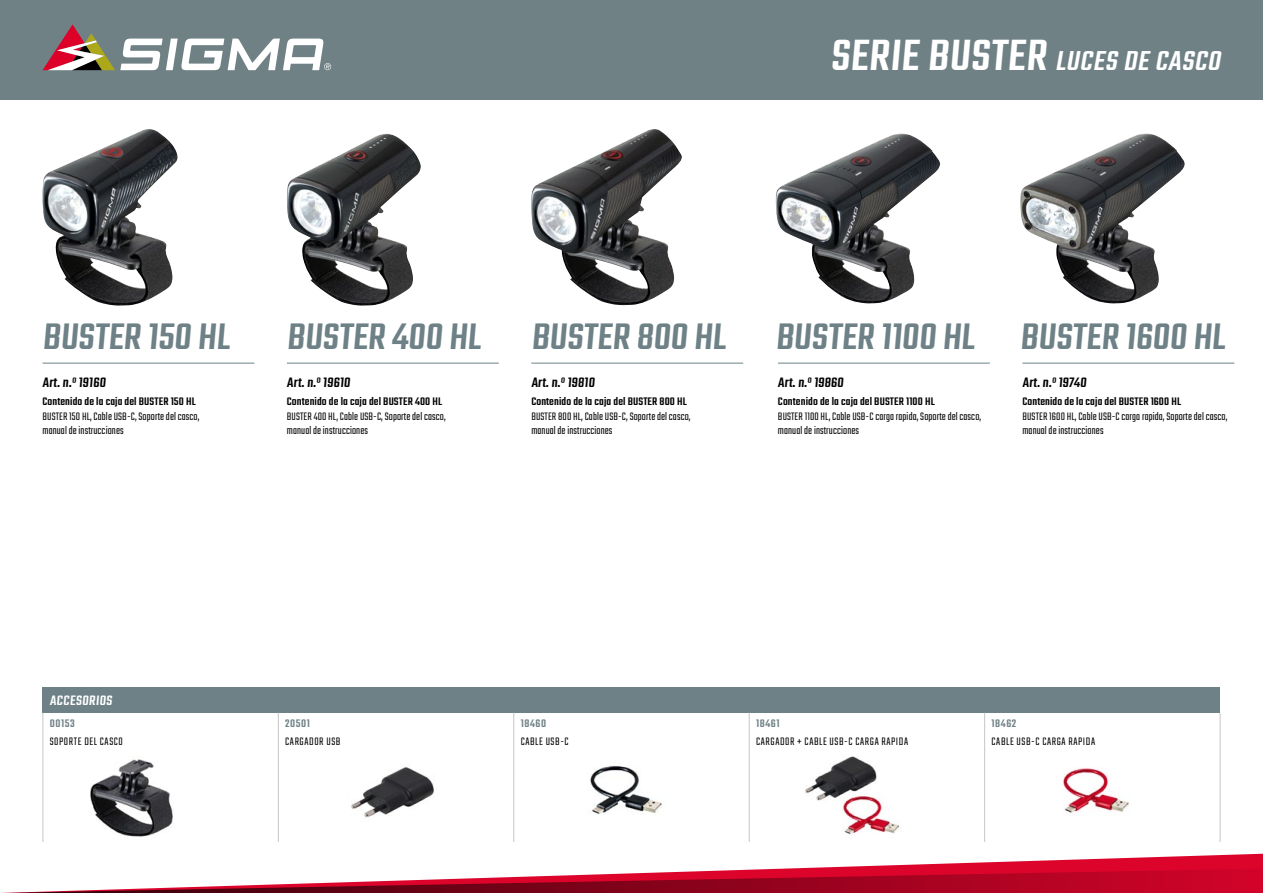
<style>
.page{position:relative;width:1263px;height:893px;background:#fff}
.page>*{position:absolute;margin:0;border:0;box-sizing:border-box;transform-origin:0 0}
.t1{font:500 40.5px "Teko";color:#6d8186}
.t2{font:italic 500 30px "Teko";color:#fff}
.t3{font:500 15px "Teko";color:#000}
._01_Produktname{font:500 15px "Teko";color:#fff}
._03_Zubehörname{font:300 12px/14.4px "Teko";letter-spacing:.01em;color:#000}
.t4{font:500 12px "Teko";letter-spacing:.01em;color:#000}
._03_Zubehörname-2{font:300 12px "Teko";letter-spacing:.05em;color:#000}
._02_Artikelnummer{font:500 12px "Teko";letter-spacing:.05em;color:#708186}
.s1{font-style:normal;font-size:48px}
</style>
<div class="page">
<svg style="left:42px;top:837px;width:1221px;height:21px"></svg>
<svg style="left:1px;top:858px;width:1262px;height:35px"></svg>
<div style="left:0;top:0;width:1263px;height:99px;background:#708186"></div>
<img style="left:531px;top:129px;width:151px;height:176px">
<img style="left:776px;top:134px;width:164px;height:170px">
<img style="left:1020px;top:134px;width:165px;height:170px">
<img style="left:43px;top:129px;width:134px;height:177px">
<img style="left:287px;top:134px;width:134px;height:172px">
<svg style="left:43px;top:24px;width:288px;height:46px"></svg>
<div style="left:43px;top:687px;width:1177px;height:26px;background:#6d8186"></div>
<svg style="left:43px;top:713px;width:1px;height:21px"></svg>
<svg style="left:278px;top:713px;width:1px;height:21px"></svg>
<svg style="left:513px;top:713px;width:1px;height:21px"></svg>
<svg style="left:749px;top:713px;width:1px;height:21px"></svg>
<svg style="left:984px;top:713px;width:1px;height:21px"></svg>
<svg style="left:1220px;top:713px;width:1px;height:21px"></svg>
<hr style="left:43px;top:734px;width:1px;height:34px;background:#c5c6c6">
<hr style="left:278px;top:734px;width:1px;height:34px;background:#c5c6c6">
<hr style="left:513px;top:734px;width:1px;height:34px;background:#c5c6c6">
<hr style="left:749px;top:734px;width:1px;height:34px;background:#c5c6c6">
<hr style="left:984px;top:734px;width:1px;height:34px;background:#c5c6c6">
<hr style="left:1220px;top:734px;width:1px;height:34px;background:#c5c6c6">
<hr style="left:43px;top:768px;width:1px;height:74px;background:#c5c6c6">
<hr style="left:278px;top:768px;width:1px;height:74px;background:#c5c6c6">
<hr style="left:513px;top:768px;width:1px;height:74px;background:#c5c6c6">
<hr style="left:749px;top:768px;width:1px;height:74px;background:#c5c6c6">
<hr style="left:984px;top:768px;width:1px;height:74px;background:#c5c6c6">
<hr style="left:1220px;top:768px;width:1px;height:74px;background:#c5c6c6">
<img style="left:84px;top:759px;width:94px;height:85px">
<img style="left:346px;top:767px;width:94px;height:72px">
<img style="left:781px;top:756px;width:141px;height:86px">
<img style="left:590px;top:765px;width:72px;height:49px">
<img style="left:1063px;top:768px;width:66px;height:45px">
<hr style="left:43px;top:363px;width:211px;height:1px;background:#6d8186">
<hr style="left:287px;top:363px;width:212px;height:1px;background:#6d8186">
<hr style="left:531px;top:363px;width:212px;height:1px;background:#6d8186">
<hr style="left:778px;top:363px;width:212px;height:1px;background:#6d8186">
<hr style="left:1022px;top:363px;width:212px;height:1px;background:#6d8186">
<p class="t2" style="left:830px;top:44px;width:398px"><span class="s1">SERIE BUSTER</span> LUCES DE CASCO</p>
<p class="t1" style="left:43px;top:313px;width:193px">BUSTER 150 HL</p>
<p class="t3" style="left:43px;top:374px;width:66px">Art. n.º 19160</p>
<p class="t4" style="left:43px;top:394px;width:155px">Contenido de la caja del BUSTER 150 HL</p>
<p class="_03_Zubehörname" style="left:43px;top:410px;width:158px">BUSTER 150 HL, Cable USB-C, Soporte del casco, manual de instrucciones</p>
<p class="t1" style="left:287px;top:313px;width:200px">BUSTER 400 HL</p>
<p class="t1" style="left:531px;top:313px;width:201px">BUSTER 800 HL</p>
<p class="t1" style="left:776px;top:313px;width:205px">BUSTER 1100 HL</p>
<p class="t1" style="left:1020px;top:313px;width:211px">BUSTER 1600 HL</p>
<p class="t3" style="left:531px;top:374px;width:67px">Art. n.º 19810</p>
<p class="t4" style="left:531px;top:394px;width:157px">Contenido de la caja del BUSTER 800 HL</p>
<p class="_03_Zubehörname" style="left:531px;top:410px;width:161px">BUSTER 800 HL, Cable USB-C, Soporte del casco, manual de instrucciones</p>
<p class="t3" style="left:287px;top:374px;width:66px">Art. n.º 19610</p>
<p class="t4" style="left:287px;top:394px;width:157px">Contenido de la caja del BUSTER 400 HL</p>
<p class="_03_Zubehörname" style="left:287px;top:410px;width:160px">BUSTER 400 HL, Cable USB-C, Soporte del casco, manual de instrucciones</p>
<p class="t3" style="left:778px;top:374px;width:69px">Art. n.º 19860</p>
<p class="t4" style="left:778px;top:394px;width:158px">Contenido de la caja del BUSTER 1100 HL</p>
<p class="_03_Zubehörname" style="left:778px;top:410px;width:205px">BUSTER 1100 HL, Cable USB-C carga rapida, Soporte del casco, manual de instrucciones</p>
<p class="t3" style="left:1022px;top:374px;width:67px">Art. n.º 19740</p>
<p class="t4" style="left:1022px;top:394px;width:160px">Contenido de la caja del BUSTER 1600 HL</p>
<p class="_03_Zubehörname" style="left:1022px;top:410px;width:206px">BUSTER 1600 HL, Cable USB-C carga rapida, Soporte del casco, manual de instrucciones</p>
<p class="_01_Produktname" style="left:50px;top:691px;width:66px">ACCESORIOS</p>
<p class="_02_Artikelnummer" style="left:50px;top:716px;width:27px">00153</p>
<p class="_02_Artikelnummer" style="left:285px;top:716px;width:26px">20501</p>
<p class="_02_Artikelnummer" style="left:521px;top:716px;width:27px">18460</p>
<p class="_02_Artikelnummer" style="left:756px;top:716px;width:25px">18461</p>
<p class="_02_Artikelnummer" style="left:991px;top:716px;width:26px">18462</p>
<p class="_03_Zubehörname-2" style="left:50px;top:735px;width:75px">SOPORTE DEL CASCO</p>
<p class="_03_Zubehörname-2" style="left:285px;top:735px;width:57px">CARGADOR USB</p>
<p class="_03_Zubehörname-2" style="left:521px;top:735px;width:50px">CABLE USB-C</p>
<p class="_03_Zubehörname-2" style="left:756px;top:735px;width:154px">CARGADOR + CABLE USB-C CARGA RAPIDA</p>
<p class="_03_Zubehörname-2" style="left:991px;top:735px;width:105px">CABLE USB-C CARGA RAPIDA</p>
</div>
